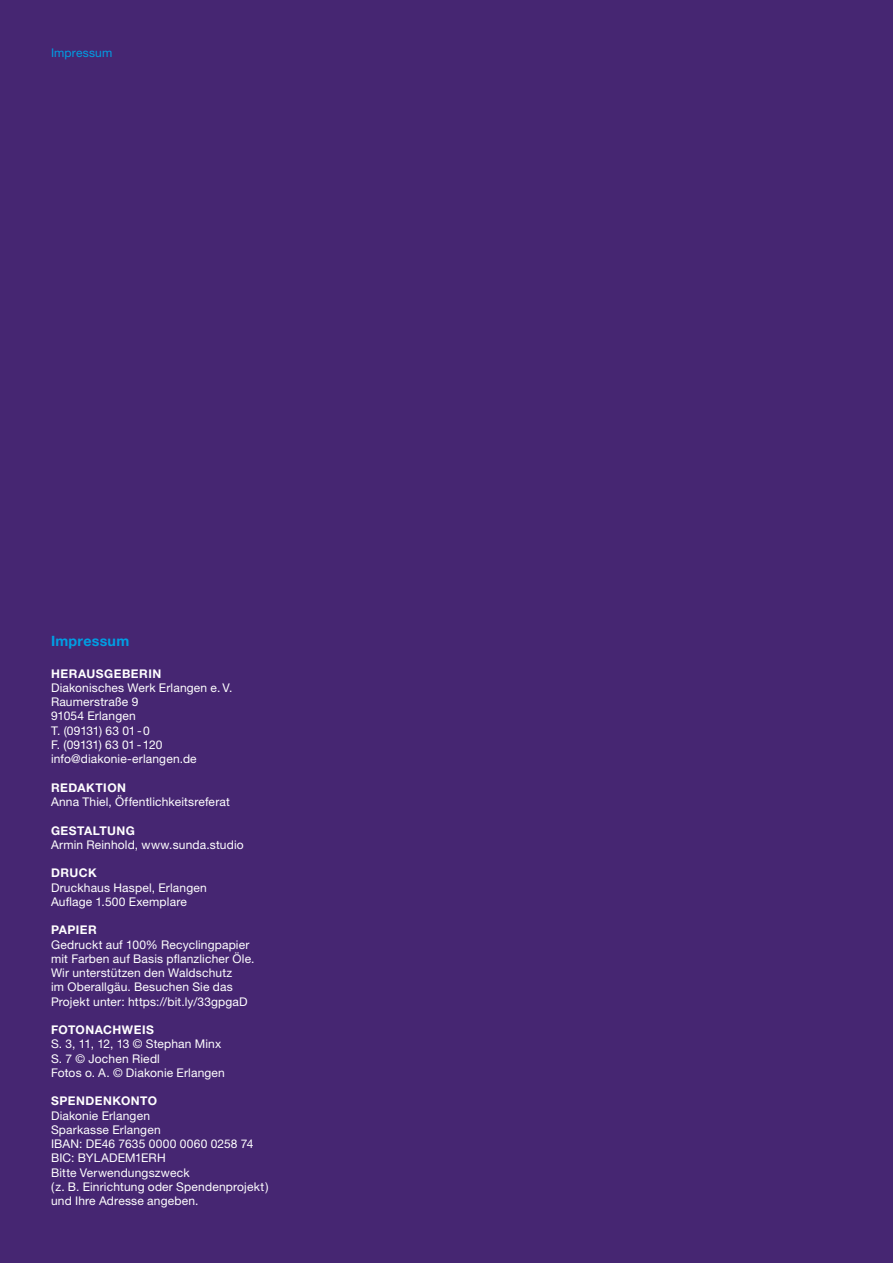
<style>
.page{position:relative;width:893px;height:1263px;background:#462672}
.page>*{position:absolute;margin:0;border:0;box-sizing:border-box;transform-origin:0 0}
.t1{font:700 14.25px "Helvetica Neue LT Pro";letter-spacing:.02em;color:#009ee3}
.t2{font:12px/14.2px "Helvetica Neue LT Pro";letter-spacing:.015em;color:#fff}
.t3{font:700 12px "Helvetica Neue LT Pro";letter-spacing:.04em;color:#fff}
.t4{font:12px "Helvetica Neue LT Pro";letter-spacing:.015em;color:#009ee3}
</style>
<div class="page">
<p class="t4" style="left:51px;top:45px;width:63px">Impressum</p>
<p class="t1" style="left:51px;top:632px;width:80px">Impressum</p>
<p class="t3" style="left:51px;top:666px;width:112px">HERAUSGEBERIN</p>
<p class="t2" style="left:51px;top:680px;width:183px">Diakonisches Werk Erlangen e. V.<br>Raumerstraße 9<br>91054 Erlangen<br>T. (09131) 63 01-0<br>F. (09131) 63 01-120 info@diakonie-erlangen.de</p>
<p class="t3" style="left:51px;top:780px;width:76px">REDAKTION</p>
<p class="t2" style="left:51px;top:794px;width:180px">Anna Thiel, Öffentlichkeitsreferat</p>
<p class="t3" style="left:51px;top:823px;width:86px">GESTALTUNG</p>
<p class="t2" style="left:51px;top:837px;width:194px">Armin Reinhold, www.sunda.studio</p>
<p class="t3" style="left:51px;top:865px;width:47px">DRUCK</p>
<p class="t2" style="left:51px;top:880px;width:157px">Druckhaus Haspel, Erlangen<br>Auflage 1.500 Exemplare</p>
<p class="t3" style="left:51px;top:922px;width:47px">PAPIER</p>
<p class="t2" style="left:51px;top:937px;width:205px">Gedruckt auf 100% Recyclingpapier mit Farben auf Basis pflanzlicher Öle.<br>Wir unterstützen den Waldschutz<br>im Oberallgäu. Besuchen Sie das Projekt unter: https://bit.ly/33gpgaD</p>
<p class="t3" style="left:51px;top:1022px;width:104px">FOTONACHWEIS</p>
<p class="t2" style="left:51px;top:1037px;width:175px">S. 3, 11, 12, 13 © Stephan Minx<br>S. 7 © Jochen Riedl<br>Fotos o. A. © Diakonie Erlangen</p>
<p class="t3" style="left:51px;top:1094px;width:108px">SPENDENKONTO</p>
<p class="t2" style="left:51px;top:1108px;width:219px">Diakonie Erlangen<br>Sparkasse Erlangen<br>IBAN: DE46 7635 0000 0060 0258 74<br>BIC: BYLADEM1ERH<br>Bitte Verwendungszweck<br>(z. B. Einrichtung oder Spendenprojekt) und Ihre Adresse angeben.</p>
</div>
